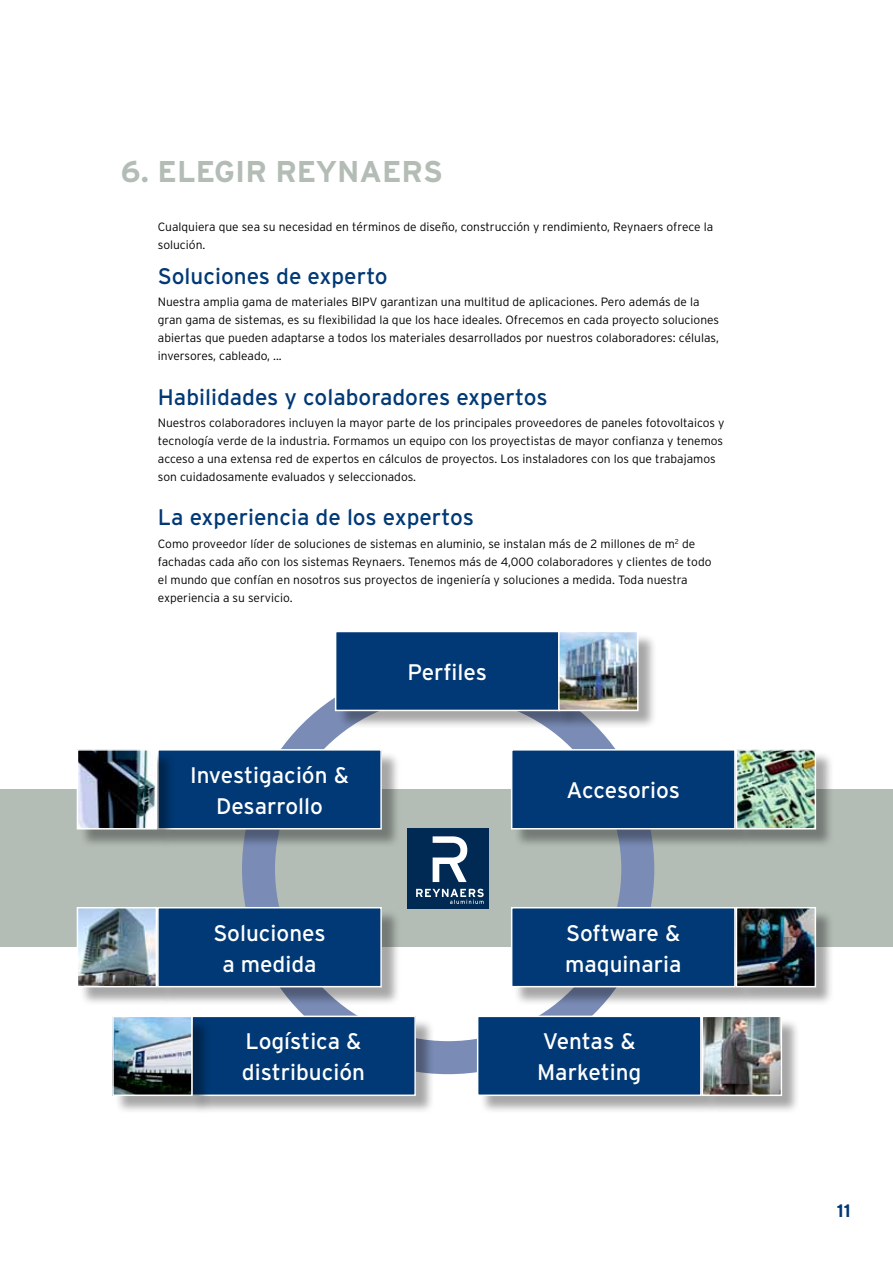
<style>
.page{position:relative;width:893px;height:1263px;background:#fff}
.page>*{position:absolute;margin:0;border:0;box-sizing:border-box;transform-origin:0 0}
.t1{font:700 30px "Interstate Rey";color:#b3bcb5}
.t2{font:22.5px/30.8px "Interstate Rey";color:#fff}
.t3{font:22.5px "Interstate Rey";color:#003975}
.t4{font:700 18px "Interstate Rey";color:#003975}
.t5{font:300 12px/18px "Interstate Rey";color:#000}
</style>
<div class="page">
<div style="left:0;top:789px;width:893px;height:158px;background:#b3bcb5"></div>
<div style="left:242px;top:664px;width:412px;height:410px;border:33px solid #7a8cb6;border-radius:50%"></div>
<div style="left:159px;top:751px;width:242px;height:97px;background:#000;opacity:.35"></div>
<div style="left:158px;top:750px;width:223px;height:79px;background:#003975"></div>
<div style="left:157px;top:749px;width:225px;height:80px;border:2px solid #fff"></div>
<div style="left:79px;top:751px;width:97px;height:97px;background:#000;opacity:.35"></div>
<img style="left:80px;top:752px;width:74px;height:74px">
<div style="left:77px;top:749px;width:80px;height:80px;border:2px solid #fff"></div>
<div style="left:79px;top:909px;width:97px;height:97px;background:#000;opacity:.35"></div>
<img style="left:80px;top:910px;width:74px;height:74px">
<div style="left:77px;top:907px;width:80px;height:80px;border:2px solid #fff"></div>
<div style="left:337px;top:633px;width:241px;height:97px;background:#000;opacity:.35"></div>
<div style="left:336px;top:631px;width:223px;height:79px;background:#003975"></div>
<div style="left:335px;top:631px;width:225px;height:80px;border:2px solid #fff"></div>
<div style="left:513px;top:751px;width:242px;height:97px;background:#000;opacity:.35"></div>
<div style="left:512px;top:750px;width:223px;height:79px;background:#003975"></div>
<div style="left:511px;top:749px;width:225px;height:80px;border:2px solid #fff"></div>
<div style="left:159px;top:909px;width:242px;height:97px;background:#000;opacity:.35"></div>
<div style="left:158px;top:908px;width:223px;height:79px;background:#003975"></div>
<div style="left:157px;top:907px;width:225px;height:80px;border:2px solid #fff"></div>
<div style="left:193px;top:1018px;width:242px;height:96px;background:#000;opacity:.35"></div>
<div style="left:192px;top:1016px;width:223px;height:79px;background:#003975"></div>
<div style="left:191px;top:1015px;width:225px;height:81px;border:2px solid #fff"></div>
<div style="left:513px;top:909px;width:242px;height:97px;background:#000;opacity:.35"></div>
<div style="left:512px;top:908px;width:223px;height:79px;background:#003975"></div>
<div style="left:511px;top:907px;width:225px;height:80px;border:2px solid #fff"></div>
<div style="left:479px;top:1018px;width:242px;height:96px;background:#000;opacity:.35"></div>
<div style="left:478px;top:1016px;width:223px;height:79px;background:#003975"></div>
<div style="left:477px;top:1015px;width:225px;height:81px;border:2px solid #fff"></div>
<div style="left:114px;top:1018px;width:97px;height:96px;background:#000;opacity:.35"></div>
<img style="left:115px;top:1018px;width:75px;height:75px">
<div style="left:112px;top:1015px;width:81px;height:81px;border:2px solid #fff"></div>
<div style="left:704px;top:1018px;width:97px;height:96px;background:#000;opacity:.35"></div>
<img style="left:705px;top:1018px;width:74px;height:75px">
<div style="left:702px;top:1015px;width:80px;height:81px;border:2px solid #fff"></div>
<div style="left:738px;top:751px;width:97px;height:97px;background:#000;opacity:.35"></div>
<img style="left:739px;top:752px;width:74px;height:74px">
<div style="left:736px;top:749px;width:80px;height:80px;border:2px solid #fff"></div>
<div style="left:738px;top:909px;width:97px;height:97px;background:#000;opacity:.35"></div>
<img style="left:739px;top:910px;width:74px;height:74px">
<div style="left:736px;top:907px;width:80px;height:80px;border:2px solid #fff"></div>
<div style="left:560px;top:633px;width:97px;height:97px;background:#000;opacity:.35"></div>
<img style="left:561px;top:634px;width:75px;height:74px">
<div style="left:558px;top:631px;width:81px;height:80px;border:2px solid #fff"></div>
<div style="left:408px;top:828px;width:80px;height:81px;background:#002a53"></div>
<svg style="left:433px;top:836px;width:34px;height:46px"></svg>
<svg style="left:416px;top:889px;width:68px;height:15px"></svg>
<h1 class="t1" style="left:121px;top:153px;width:323px">6. ELEGIR REYNAERS</h1>
<p class="t5" style="left:158px;top:217px;width:557px">Cualquiera que sea su necesidad en términos de diseño, construcción y rendimiento, Reynaers ofrece la solución.</p>
<h2 class="t3" style="left:158px;top:262px;width:231px">Soluciones de experto</h2>
<p class="t5" style="left:158px;top:293px;width:563px">Nuestra amplia gama de materiales BIPV garantizan una multitud de aplicaciones. Pero además de la gran gama de sistemas, es su flexibilidad la que los hace ideales. Ofrecemos en cada proyecto soluciones abiertas que pueden adaptarse a todos los materiales desarrollados por nuestros colaboradores: células, inversores, cableado, ...</p>
<h2 class="t3" style="left:158px;top:383px;width:391px">Habilidades y colaboradores expertos</h2>
<p class="t5" style="left:158px;top:413px;width:568px">Nuestros colaboradores incluyen la mayor parte de los principales proveedores de paneles fotovoltaicos y tecnología verde de la industria. Formamos un equipo con los proyectistas de mayor confianza y tenemos acceso a una extensa red de expertos en cálculos de proyectos. Los instaladores con los que trabajamos son cuidadosamente evaluados y seleccionados.</p>
<h2 class="t3" style="left:158px;top:504px;width:318px">La experiencia de los expertos</h2>
<p class="t5" style="left:158px;top:534px;width:555px">Como proveedor líder de soluciones de sistemas en aluminio, se instalan más de 2 millones de m<sup>2</sup> de fachadas cada año con los sistemas Reynaers. Tenemos más de 4,000 colaboradores y clientes de todo el mundo que confían en nosotros sus proyectos de ingeniería y soluciones a medida. Toda nuestra experiencia a su servicio.</p>
<h2 class="t2" style="left:190px;top:759px;width:160px;text-align:center">Investigación &amp;<br>Desarrollo</h2>
<h2 class="t2" style="left:213px;top:917px;width:114px;text-align:center">Soluciones a medida</h2>
<h2 class="t2" style="left:242px;top:1026px;width:125px">Logística &amp; distribución</h2>
<h2 class="t2" style="left:407px;top:656px;width:81px">Perfiles</h2>
<h2 class="t2" style="left:566px;top:775px;width:115px">Accesorios</h2>
<h2 class="t2" style="left:565px;top:917px;width:118px">Software &amp; maquinaria</h2>
<h2 class="t2" style="left:537px;top:1026px;width:106px">Ventas &amp;<br>Marketing</h2>
<h3 class="t4" style="left:837px;top:1200px;width:15px">11</h3>
</div>
